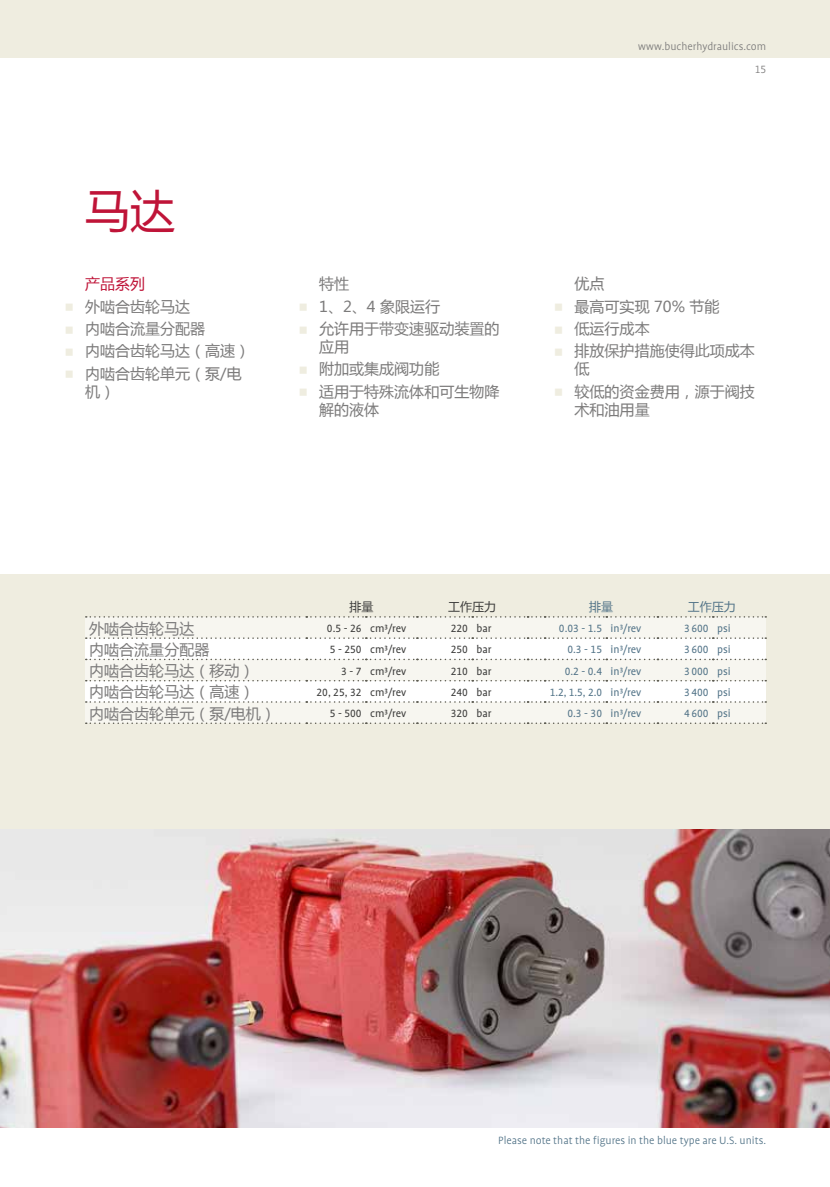
<style>
.page{position:relative;width:830px;height:1187px;background:#fff}
.page>*{position:absolute;margin:0;border:0;box-sizing:border-box;transform-origin:0 0}
.t1{font:45px "Microsoft Ya Hei";color:#bf1438}
.t2{font:15px/22.2px "Microsoft Ya Hei";color:#7c7b7b}
.t3{font:15px "Microsoft Ya Hei";color:#bf1438}
.t4{font:12px "Bucher Profile";color:#537488}
.t5{font:12px "Bucher Profile";color:#3c3c3b}
.t6{font:300 12px "Bucher Profile";color:#537488}
.t7{font:300 12px/23.4px "Bucher Profile";color:#7c7b7b;text-align:right}
.t8{font:12px "Microsoft Ya Hei";color:#3c3c3b}
.t9{font:12px "Microsoft Ya Hei";color:#537488}
</style>
<div class="page">
<div style="left:0;top:574px;width:829px;height:255px;background:#efede0"></div>
<div style="left:0;top:0;width:829px;height:57px;background:#efede0"></div>
<img style="left:0;top:829px;width:829px;height:298px">
<div style="left:85px;top:617px;width:680px;height:106px;background:#f7f6f0"></div>
<svg style="left:85px;top:638px;width:680px;height:64px;fill:#fff"></svg>
<svg style="left:85px;top:616px;width:680px;height:1px"></svg>
<svg style="left:86px;top:637px;width:679px;height:2px"></svg>
<svg style="left:86px;top:658px;width:679px;height:2px"></svg>
<svg style="left:86px;top:680px;width:679px;height:1px"></svg>
<svg style="left:86px;top:701px;width:679px;height:1px"></svg>
<svg style="left:86px;top:722px;width:679px;height:2px"></svg>
<h1 class="t1" style="left:85px;top:181px;width:91px">马达</h1>
<p class="t3" style="left:85px;top:273px;width:61px">产品系列</p>
<p class="t2" style="left:319px;top:271px;width:31px">特性</p>
<p class="t2" style="left:85px;top:295px;width:166px">外啮合齿轮马达<br>内啮合流量分配器<br>内啮合齿轮马达（高速）内啮合齿轮单元（泵/电</p>
<p class="t2" style="left:85px;top:380px;width:31px">机）</p>
<p class="t2" style="left:319px;top:295px;width:181px">1、2、4 象限运行<br>允许用于带变速驱动装置的</p>
<p class="t2" style="left:319px;top:335px;width:181px">应用<br>附加或集成阀功能<br>适用于特殊流体和可生物降</p>
<p class="t2" style="left:319px;top:398px;width:61px">解的液体</p>
<p class="t7" style="left:638px;top:34px;width:129px">www.bucherhydraulics.com<br>15</p>
<p class="t2" style="left:574px;top:271px;width:31px">优点</p>
<p class="t2" style="left:574px;top:295px;width:181px">最高可实现 70% 节能<br>低运行成本<br>排放保护措施使得此项成本</p>
<p class="t2" style="left:574px;top:357px;width:181px">低<br>较低的资金费用，源于阀技</p>
<p class="t2" style="left:574px;top:398px;width:76px">术和油用量</p>
<p class="t8" style="left:349px;top:598px;width:25px">排量</p>
<p class="t8" style="left:448px;top:598px;width:49px">工作压力</p>
<p class="t9" style="left:588px;top:598px;width:25px">排量</p>
<p class="t9" style="left:687px;top:598px;width:49px">工作压力</p>
<p class="t2" style="left:89px;top:616px;width:106px">外啮合齿轮马达</p>
<p class="t5" style="left:327px;top:622px;width:81px">0.5 - 26 cm³/rev</p>
<p class="t5" style="left:450px;top:622px;width:42px">220 bar</p>
<p class="t4" style="left:558px;top:622px;width:84px">0.03 - 1.5 in³/rev</p>
<p class="t4" style="left:683px;top:622px;width:48px">3 600 psi</p>
<p class="t2" style="left:89px;top:637px;width:121px">内啮合流量分配器</p>
<p class="t5" style="left:329px;top:643px;width:78px">5 - 250 cm³/rev</p>
<p class="t5" style="left:450px;top:643px;width:42px">250 bar</p>
<p class="t4" style="left:567px;top:643px;width:75px">0.3 - 15 in³/rev</p>
<p class="t4" style="left:683px;top:643px;width:48px">3 600 psi</p>
<p class="t2" style="left:89px;top:659px;width:166px">内啮合齿轮马达（移动）</p>
<p class="t5" style="left:341px;top:665px;width:67px">3 - 7 cm³/rev</p>
<p class="t5" style="left:450px;top:665px;width:42px">210 bar</p>
<p class="t4" style="left:564px;top:665px;width:78px">0.2 - 0.4 in³/rev</p>
<p class="t4" style="left:683px;top:665px;width:48px">3 000 psi</p>
<p class="t2" style="left:89px;top:680px;width:166px">内啮合齿轮马达（高速）</p>
<p class="t5" style="left:316px;top:686px;width:91px">20, 25, 32 cm³/rev</p>
<p class="t5" style="left:450px;top:686px;width:42px">240 bar</p>
<p class="t4" style="left:549px;top:686px;width:93px">1.2, 1.5, 2.0 in³/rev</p>
<p class="t4" style="left:683px;top:686px;width:48px">3 400 psi</p>
<p class="t2" style="left:89px;top:701px;width:188px">内啮合齿轮单元（泵/电机）</p>
<p class="t5" style="left:329px;top:707px;width:78px">5 - 500 cm³/rev</p>
<p class="t5" style="left:450px;top:707px;width:42px">320 bar</p>
<p class="t4" style="left:567px;top:707px;width:75px">0.3 - 30 in³/rev</p>
<p class="t4" style="left:683px;top:707px;width:48px">4 600 psi</p>
<p class="t6" style="left:498px;top:1134px;width:269px">Please note that the figures in the blue type are U.S. units.</p>
</div>
